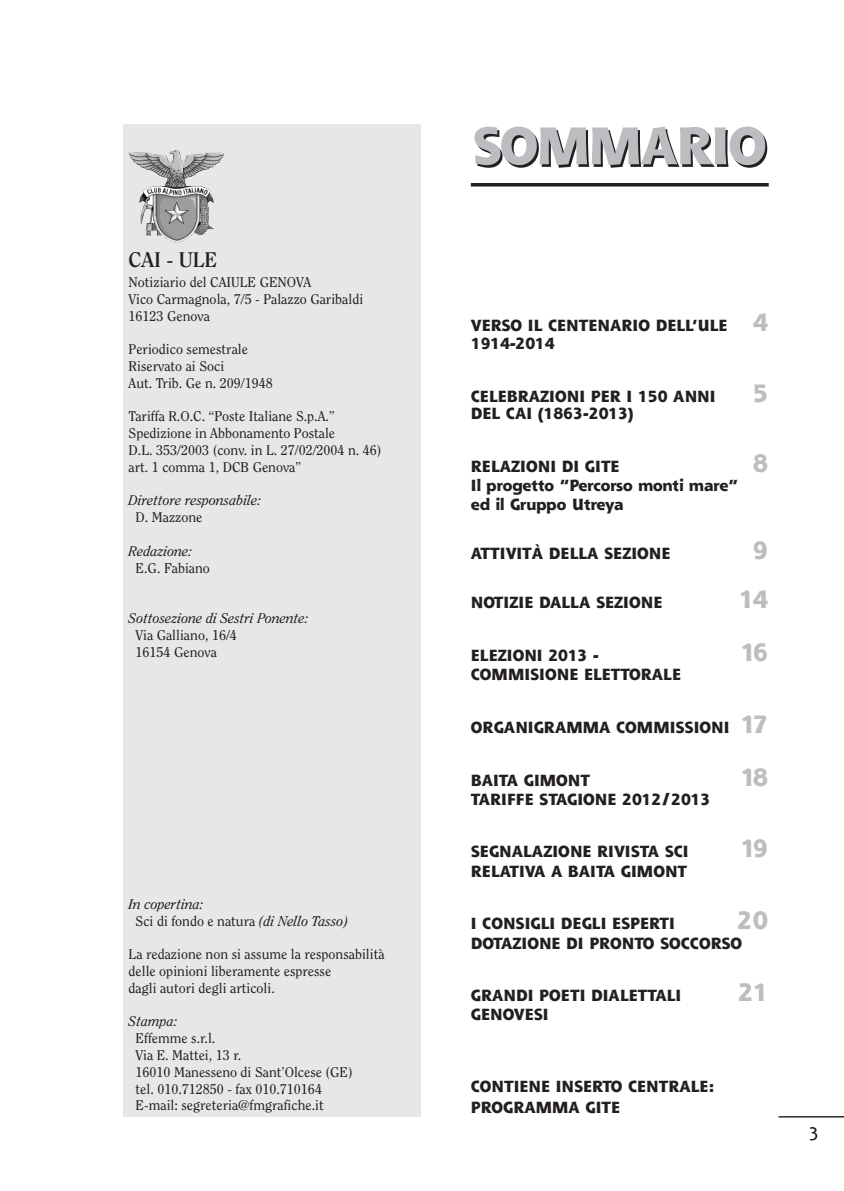
<style>
.page{position:relative;width:844px;height:1191px;background:#fff}
.page>*{position:absolute;margin:0;border:0;box-sizing:border-box;transform-origin:0 0}
.t1{font:800 51.62px "Shannon";letter-spacing:-.03em;color:#231f20}
.t2{font:800 24.5px "Shannon";letter-spacing:-.095em;color:#bcbdc0}
.t3{font:700 21px "Clearface";color:#231f20}
.t4{font:17.5px "Shannon";color:#231f20}
.t5{font:800 15.75px/17.5px "Shannon";color:#231f20}
.t6{font:14px/16.8px "Clearface";color:#231f20}
.t7{font:italic 14px/16.8px "Clearface";color:#231f20}
.s1{font-style:normal}
.s2{font-size:24.5px;color:#bcbdc0}
</style>
<div class="page">
<hr style="left:470px;top:183px;width:298px;height:3px;background:#231f20">
<hr style="left:778px;top:1116px;width:65px;height:1px;background:#231f20">
<div style="left:123px;top:124px;width:298px;height:992px;background:#e6e7e9"></div>
<img style="left:140px;top:152px;width:84px;height:90px">
<h3 class="t3" style="left:128px;top:251px;width:90px">CAI - ULE</h3>
<p class="t6" style="left:128px;top:275px;width:236px">Notiziario del CAIULE GENOVA<br>Vico Carmagnola, 7/5 - Palazzo Garibaldi<br>16123 Genova</p>
<p class="t6" style="left:128px;top:342px;width:146px">Periodico semestrale<br>Riservato ai Soci<br>Aut. Trib. Ge n. 209/1948</p>
<p class="t6" style="left:128px;top:409px;width:254px">Tariffa R.O.C. “Poste Italiane S.p.A.” Spedizione in Abbonamento Postale<br>D.L. 353/2003 (conv. in L. 27/02/2004 n. 46) art. 1 comma 1, DCB Genova”</p>
<p class="t7" style="left:128px;top:493px;width:134px">Direttore responsabile:</p>
<p class="t6" style="left:135px;top:510px;width:68px">D. Mazzone</p>
<p class="t7" style="left:128px;top:543px;width:65px">Redazione:</p>
<p class="t6" style="left:135px;top:560px;width:76px">E.G. Fabiano</p>
<p class="t7" style="left:128px;top:611px;width:181px">Sottosezione di Sestri Ponente:</p>
<p class="t6" style="left:135px;top:627px;width:103px">Via Galliano, 16/4<br>16154 Genova</p>
<p class="t7" style="left:135px;top:896px;width:214px;text-indent:-7px">In copertina:<br><span class="s1">Sci di fondo e natura</span> (di Nello Tasso)</p>
<p class="t6" style="left:128px;top:947px;width:257px">La redazione non si assume la responsabilità delle opinioni liberamente espresse<br>dagli autori degli articoli.</p>
<p class="t7" style="left:128px;top:1014px;width:50px">Stampa:</p>
<p class="t6" style="left:135px;top:1031px;width:219px">Effemme s.r.l.<br>Via E. Mattei, 13 r.<br>16010 Manesseno di Sant’Olcese (GE) tel. 010.712850 - fax 010.710164<br>E-mail: segreteria@fmgrafiche.it</p>
<h1 class="t1" style="left:474px;top:127px;width:296px">SOMMARIO</h1>
<p class="t5" style="left:470px;top:318px;width:299px">VERSO IL CENTENARIO DELL’ULE <span class="s2">4<br></span>1914-2014</p>
<p class="t5" style="left:470px;top:388px;width:246px">CELEBRAZIONI PER I 150 ANNI</p>
<h2 class="t2" style="left:752px;top:382px;width:17px">5</h2>
<p class="t5" style="left:470px;top:406px;width:164px">DEL CAI (1863-2013)</p>
<p class="t5" style="left:470px;top:459px;width:150px">RELAZIONI DI GITE</p>
<h2 class="t2" style="left:752px;top:453px;width:17px">8</h2>
<p class="t5" style="left:470px;top:477px;width:269px;line-height:19.2px">Il progetto “Percorso monti mare” ed il Gruppo Utreya</p>
<p class="t5" style="left:470px;top:546px;width:201px">ATTIVITÀ DELLA SEZIONE</p>
<h2 class="t2" style="left:752px;top:540px;width:17px">9</h2>
<p class="t5" style="left:470px;top:595px;width:193px">NOTIZIE DALLA SEZIONE</p>
<h2 class="t2" style="left:738px;top:589px;width:31px">14</h2>
<p class="t5" style="left:470px;top:648px;width:129px">ELEZIONI 2013 -</p>
<h2 class="t2" style="left:740px;top:642px;width:29px">16</h2>
<p class="t5" style="left:470px;top:667px;width:212px">COMMISIONE ELETTORALE</p>
<p class="t5" style="left:470px;top:720px;width:299px">ORGANIGRAMMA COMMISSIONI <span class="s2">17</span></p>
<p class="t5" style="left:470px;top:772px;width:121px">BAITA GIMONT</p>
<h2 class="t2" style="left:740px;top:766px;width:29px">18</h2>
<p class="t5" style="left:470px;top:791px;width:241px">TARIFFE STAGIONE 2012/2013</p>
<p class="t5" style="left:470px;top:844px;width:219px">SEGNALAZIONE RIVISTA SCI</p>
<h2 class="t2" style="left:740px;top:838px;width:29px">19</h2>
<p class="t5" style="left:470px;top:863px;width:218px">RELATIVA A BAITA GIMONT</p>
<p class="t5" style="left:470px;top:916px;width:205px">I CONSIGLI DEGLI ESPERTI</p>
<h2 class="t2" style="left:737px;top:910px;width:32px">20</h2>
<p class="t5" style="left:470px;top:935px;width:273px">DOTAZIONE DI PRONTO SOCCORSO</p>
<p class="t5" style="left:470px;top:988px;width:212px">GRANDI POETI DIALETTALI</p>
<h2 class="t2" style="left:738px;top:982px;width:32px">21</h2>
<p class="t5" style="left:470px;top:1007px;width:79px">GENOVESI</p>
<p class="t5" style="left:470px;top:1077px;width:245px;line-height:21px">CONTIENE INSERTO CENTRALE:<br>PROGRAMMA GITE</p>
<p class="t4" style="left:808px;top:1126px;width:12px">3</p>
</div>
